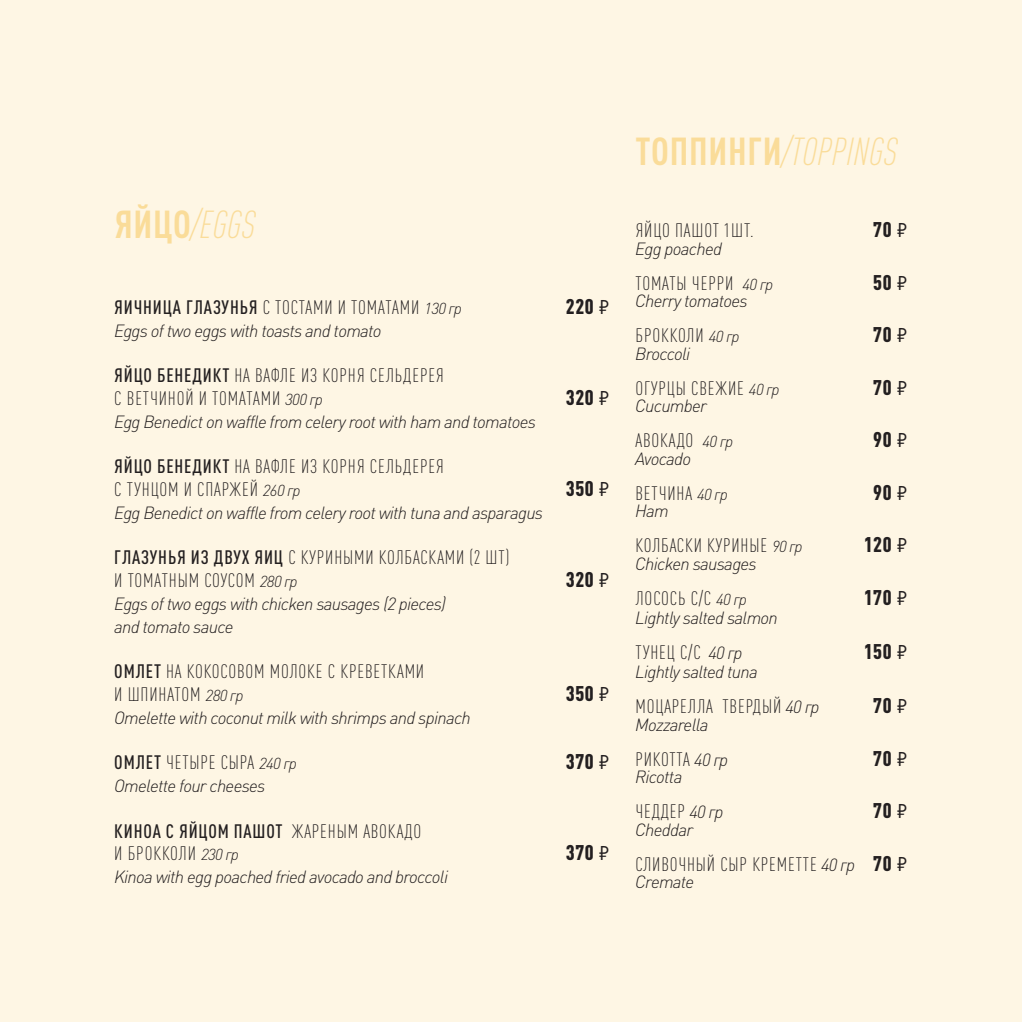
<style>
.page{position:relative;width:1022px;height:1022px;background:#fef6e4}
.page>*{position:absolute;margin:0;border:0;box-sizing:border-box;transform-origin:0 0}
.t1{font:italic 300 condensed 38.5px "DIN Pro";letter-spacing:.01em;color:#fadc99}
.t2{font:900 condensed 21px "DIN Pro";letter-spacing:.025em;color:#231f20}
.t3{font:300 condensed 19.25px "DIN Pro";letter-spacing:.045em;color:#231f20}
.t4{font:500 condensed 19.25px "DIN Pro";letter-spacing:.045em;color:#231f20}
.t5{font:italic 300 17.5px "DIN Pro";letter-spacing:-.04em;color:#231f20}
.s1{font-weight:700;font-style:normal}
.s2{font-weight:500}
.s3{font-style:italic;font-stretch:normal;font-size:15.75px}
.s4{font-family:"Futura New";font-weight:400;font-stretch:normal}
.s5{font-weight:300}
.s6{font-style:italic;font-stretch:normal;font-size:17.5px}
.s7{font-weight:900;font-size:21px}
.s8{font-family:"Futura New";font-weight:400;font-stretch:normal;font-size:21px}
</style>
<div class="page">
<p class="t1" style="left:114px;top:197px;width:143px"><span class="s1">ЯЙЦО</span>/EGGS</p>
<p class="t3" style="left:114px;top:294px;width:349px"><span class="s2">ЯИЧНИЦА ГЛАЗУНЬЯ</span> С ТОСТАМИ И ТОМАТАМИ <span class="s3">130 гр</span></p>
<p class="t2" style="left:566px;top:290px;width:46px">220 <span class="s4">₽</span></p>
<p class="t5" style="left:114px;top:317px;width:269px">Eggs of two eggs with toasts and tomato</p>
<p class="t3" style="left:114px;top:362px;width:331px"><span class="s2">ЯЙЦО БЕНЕДИКТ</span> НА ВАФЛЕ ИЗ КОРНЯ СЕЛЬДЕРЕЯ</p>
<p class="t3" style="left:114px;top:385px;width:210px">С ВЕТЧИНОЙ И ТОМАТАМИ <span class="s3">300 гр</span></p>
<p class="t2" style="left:566px;top:381px;width:46px">320 <span class="s4">₽</span></p>
<p class="t5" style="left:114px;top:408px;width:423px">Egg Benedict on waffle from celery root with ham and tomatoes</p>
<p class="t3" style="left:114px;top:453px;width:331px"><span class="s2">ЯЙЦО БЕНЕДИКТ</span> НА ВАФЛЕ ИЗ КОРНЯ СЕЛЬДЕРЕЯ</p>
<p class="t3" style="left:114px;top:476px;width:188px">С ТУНЦОМ И СПАРЖЕЙ <span class="s3">260 гр</span></p>
<p class="t2" style="left:566px;top:472px;width:46px">350 <span class="s4">₽</span></p>
<p class="t5" style="left:114px;top:499px;width:431px">Egg Benedict on waffle from celery root with tuna and asparagus</p>
<p class="t3" style="left:114px;top:544px;width:397px"><span class="s2">ГЛАЗУНЬЯ ИЗ ДВУХ ЯИЦ</span> С КУРИНЫМИ КОЛБАСКАМИ (2 ШТ)</p>
<p class="t3" style="left:114px;top:567px;width:185px">И ТОМАТНЫМ СОУСОМ <span class="s3">280 гр</span></p>
<p class="t2" style="left:566px;top:563px;width:46px">320 <span class="s4">₽</span></p>
<p class="t5" style="left:114px;top:590px;width:333px">Eggs of two eggs with chicken sausages (2 pieces)</p>
<p class="t5" style="left:114px;top:613px;width:121px">and tomato sauce</p>
<p class="t3" style="left:114px;top:658px;width:311px"><span class="s2">ОМЛЕТ</span> НА КОКОСОВОМ МОЛОКЕ С КРЕВЕТКАМИ</p>
<p class="t3" style="left:114px;top:681px;width:131px">И ШПИНАТОМ <span class="s3">280 гр</span></p>
<p class="t2" style="left:566px;top:677px;width:46px">350 <span class="s4">₽</span></p>
<p class="t5" style="left:114px;top:704px;width:358px">Omelette with coconut milk with shrimps and spinach</p>
<p class="t3" style="left:114px;top:749px;width:184px"><span class="s2">ОМЛЕТ</span> ЧЕТЫРЕ СЫРА <span class="s3">240 гр</span></p>
<p class="t2" style="left:566px;top:745px;width:46px">370 <span class="s4">₽</span></p>
<p class="t5" style="left:114px;top:772px;width:153px">Omelette four cheeses</p>
<p class="t4" style="left:114px;top:816px;width:308px">КИНОА С ЯЙЦОМ ПАШОТ <span class="s5">ЖАРЕНЫМ АВОКАДО</span></p>
<p class="t3" style="left:114px;top:840px;width:126px">И БРОККОЛИ <span class="s3">230 гр</span></p>
<p class="t2" style="left:566px;top:836px;width:46px">370 <span class="s4">₽</span></p>
<p class="t5" style="left:114px;top:863px;width:335px">Kinoa with egg poached fried avocado and broccoli</p>
<p class="t1" style="left:636px;top:124px;width:263px"><span class="s1">ТОППИНГИ</span>/TOPPINGS</p>
<p class="t3" style="left:635px;top:217px;width:120px">ЯЙЦО ПАШОТ 1ШТ.</p>
<p class="t2" style="left:873px;top:213px;width:36px">70 <span class="s4">₽</span></p>
<p class="t5" style="left:635px;top:235px;width:88px">Egg poached</p>
<p class="t3" style="left:635px;top:269px;width:139px">ТОМАТЫ ЧЕРРИ <span class="s3">40 гр</span></p>
<p class="t2" style="left:873px;top:266px;width:36px">50 <span class="s4">₽</span></p>
<p class="t5" style="left:635px;top:288px;width:114px">Cherry tomatoes</p>
<p class="t3" style="left:635px;top:322px;width:105px">БРОККОЛИ <span class="s3">40 гр</span></p>
<p class="t2" style="left:873px;top:318px;width:36px">70 <span class="s4">₽</span></p>
<p class="t5" style="left:635px;top:340px;width:57px">Broccoli</p>
<p class="t3" style="left:635px;top:374px;width:146px">ОГУРЦЫ СВЕЖИЕ <span class="s3">40 гр</span></p>
<p class="t2" style="left:873px;top:371px;width:36px">70 <span class="s4">₽</span></p>
<p class="t5" style="left:635px;top:393px;width:73px">Cucumber</p>
<p class="t3" style="left:635px;top:427px;width:99px">АВОКАДО <span class="s3">40 гр</span></p>
<p class="t2" style="left:873px;top:423px;width:36px">90 <span class="s4">₽</span></p>
<p class="t5" style="left:635px;top:445px;width:57px">Avocado</p>
<p class="t3" style="left:635px;top:479px;width:94px">ВЕТЧИНА <span class="s3">40 гр</span></p>
<p class="t2" style="left:873px;top:476px;width:36px">90 <span class="s4">₽</span></p>
<p class="t5" style="left:635px;top:498px;width:35px">Ham</p>
<p class="t3" style="left:635px;top:532px;width:169px">КОЛБАСКИ КУРИНЫЕ <span class="s3">90 гр</span></p>
<p class="t2" style="left:864px;top:528px;width:46px">120 <span class="s4">₽</span></p>
<p class="t5" style="left:635px;top:550px;width:123px">Chicken sausages</p>
<p class="t3" style="left:635px;top:584px;width:113px">ЛОСОСЬ С/С <span class="s3">40 гр</span></p>
<p class="t2" style="left:864px;top:581px;width:46px">170 <span class="s4">₽</span></p>
<p class="t5" style="left:635px;top:604px;width:144px">Lightly salted salmon</p>
<p class="t3" style="left:635px;top:639px;width:109px">ТУНЕЦ С/С <span class="s6">40 гр</span></p>
<p class="t2" style="left:864px;top:635px;width:46px">150 <span class="s4">₽</span></p>
<p class="t5" style="left:635px;top:659px;width:124px">Lightly salted tuna</p>
<p class="t3" style="left:635px;top:693px;width:186px">МОЦАРЕЛЛА ТВЕРДЫЙ <span class="s6">40 гр</span></p>
<p class="t2" style="left:873px;top:689px;width:36px">70 <span class="s4">₽</span></p>
<p class="t5" style="left:635px;top:711px;width:75px">Mozzarella</p>
<p class="t3" style="left:635px;top:745px;width:94px">РИКОТТА <span class="s6">40 гр</span></p>
<p class="t2" style="left:873px;top:742px;width:36px">70 <span class="s4">₽</span></p>
<p class="t5" style="left:635px;top:764px;width:49px">Ricotta</p>
<p class="t3" style="left:635px;top:798px;width:90px">ЧЕДДЕР <span class="s6">40 гр</span></p>
<p class="t2" style="left:873px;top:794px;width:36px">70 <span class="s4">₽</span></p>
<p class="t5" style="left:635px;top:816px;width:59px">Cheddar</p>
<p class="t3" style="left:635px;top:850px;width:274px">СЛИВОЧНЫЙ СЫР КРЕМЕТТЕ <span class="s6">40 гр</span> <span class="s7">70</span> <span class="s8">₽</span></p>
<p class="t5" style="left:635px;top:869px;width:61px">Cremate</p>
</div>
